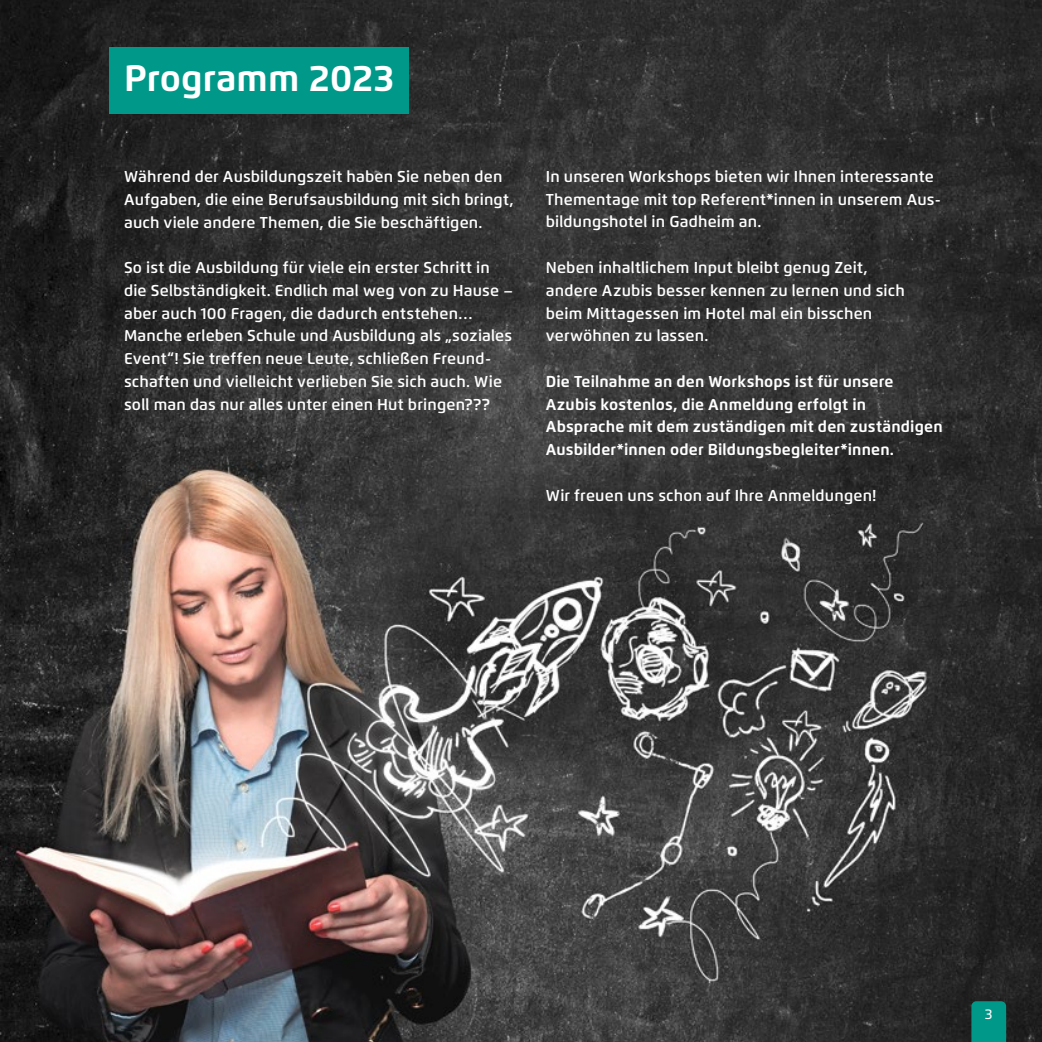
<style>
.page{position:relative;width:1042px;height:1042px;background:#fff}
.page>*{position:absolute;margin:0;border:0;box-sizing:border-box;transform-origin:0 0}
.t1{font:700 36.75px "Flexo";color:#fff}
.t2{font:600 15.75px/22.8px "Flexo";letter-spacing:.01em;color:#fff}
.t3{font:700 15.75px/22.8px "Flexo";letter-spacing:.01em;color:#fff}
.t4{font:500 14px "Flexo";color:#fff}
</style>
<div class="page">
<img style="left:0;top:0;width:1042px;height:1042px">
<div style="left:109px;top:47px;width:300px;height:67px;background:#009888"></div>
<svg style="left:971px;top:1001px;width:35px;height:41px"></svg>
<h1 class="t1" style="left:124px;top:56px;width:271px">Programm 2023</h1>
<p class="t2" style="left:124px;top:165px;width:391px">Während der Ausbildungszeit haben Sie neben den<br>Aufgaben, die eine Berufsausbildung mit sich bringt, auch viele andere Themen, die Sie beschäftigen.</p>
<p class="t2" style="left:124px;top:256px;width:390px">So ist die Ausbildung für viele ein erster Schritt in die Selbständigkeit. Endlich mal weg von zu Hause – aber auch 100 Fragen, die dadurch entstehen… Manche erleben Schule und Ausbildung als „soziales Event“! Sie treffen neue Leute, schließen Freund&shy;schaften und vielleicht verlieben Sie sich auch. Wie soll man das nur alles unter einen Hut bringen???</p>
<p class="t2" style="left:546px;top:165px;width:396px">In unseren Workshops bieten wir Ihnen interessante<br>Thementage mit top Referent*innen in unserem Aus&shy;bildungshotel in Gadheim an.</p>
<p class="t2" style="left:546px;top:256px;width:360px">Neben inhaltlichem Input bleibt genug Zeit, andere Azubis besser kennen zu lernen und sich beim Mittagessen im Hotel mal ein bisschen verwöhnen zu lassen.</p>
<p class="t3" style="left:546px;top:370px;width:398px">Die Teilnahme an den Workshops ist für unsere Azubis kostenlos, die Anmeldung erfolgt in Absprache mit dem zuständigen mit den zuständigen Ausbilder*innen oder Bildungsbegleiter*innen.</p>
<p class="t2" style="left:546px;top:483px;width:332px">Wir freuen uns schon auf Ihre Anmeldungen!</p>
<p class="t4" style="left:985px;top:1005px;width:9px">3</p>
</div>
